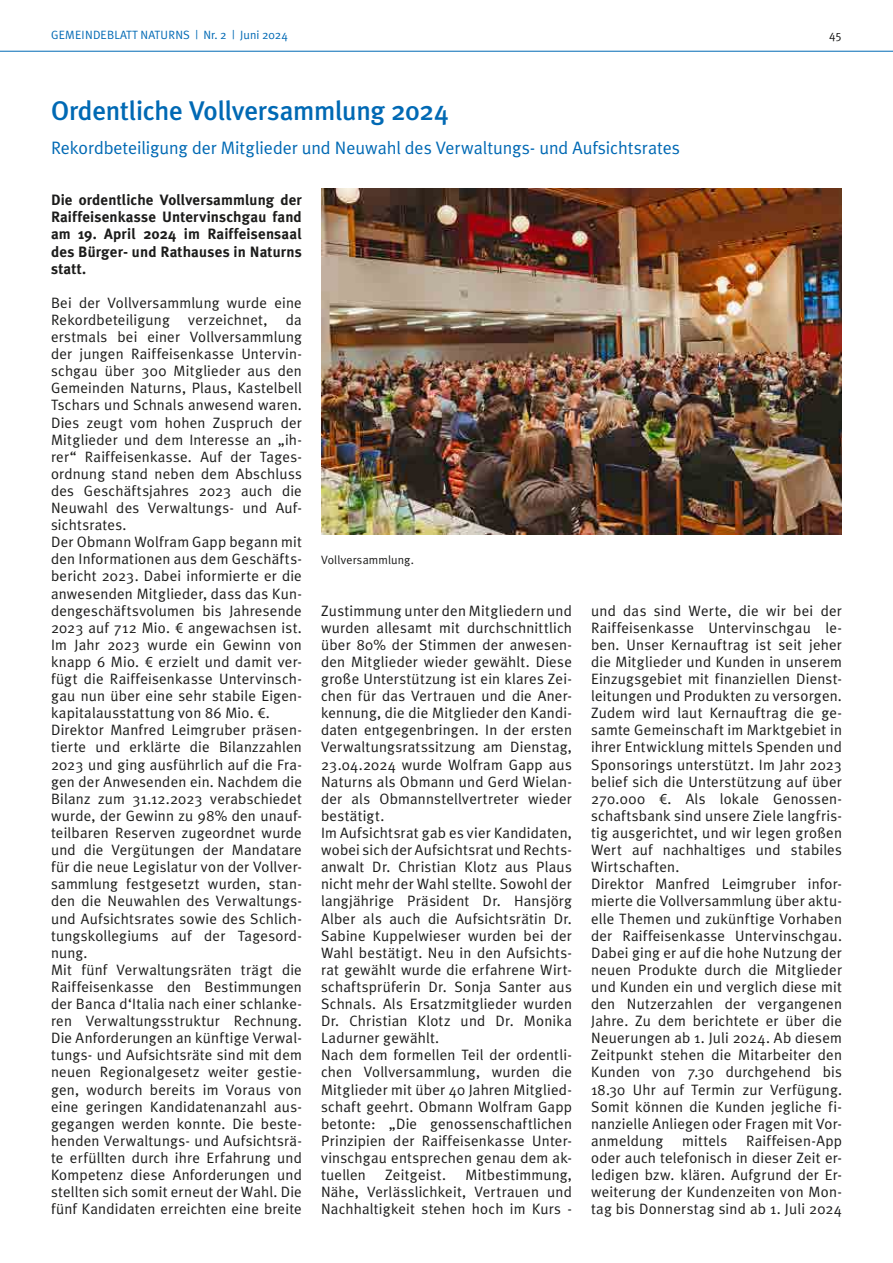
<style>
.page{position:relative;width:893px;height:1263px;background:#fff}
.page>*{position:absolute;margin:0;border:0;box-sizing:border-box;transform-origin:0 0}
.t1{font:500 27px "Meta Plus";letter-spacing:-.01em;color:#0069b4}
.t2{font:18px "Meta Plus Normal";letter-spacing:-.005em;color:#0069b4}
.t3{font:15px/17.1px "Meta Plus Normal";letter-spacing:.015em;color:#1c1c1b}
.t4{font:700 15px/17.1px "Meta Plus";letter-spacing:.01em;color:#1c1c1b;text-align:justify}
.t5{font:12px "Meta Plus Normal";letter-spacing:.01em;color:#0069b4}
.t6{font:12px "Meta Plus Normal";letter-spacing:.01em;color:#1c1c1b}
.s1{font-family:"Frutiger Next LT"}
</style>
<div class="page">
<hr style="left:0;top:51px;width:893px;height:1px;background:#0069b4">
<img style="left:321px;top:188px;width:521px;height:347px">
<p class="t5" style="left:51px;top:28px;width:238px">GEMEINDEBLATT NATURNS | Nr. 2 | Juni 2024</p>
<p class="t6" style="left:829px;top:28px;width:14px">45</p>
<h1 class="t1" style="left:51px;top:95px;width:399px">Ordentliche Vollversammlung 2024</h1>
<p class="t2" style="left:51px;top:137px;width:630px">Rekordbeteiligung der Mitglieder und Neuwahl des Verwaltungs- und Aufsichtsrates</p>
<p class="t4" style="left:51px;top:191px;width:252px">Die ordentliche Vollversammlung der Raiffeisenkasse Untervinschgau fand am 19. April 2024 im Raiffeisensaal des Bürger- und Rathauses in Naturns statt.</p>
<p class="t3" style="left:51px;top:294px;width:252px">Bei der Vollversammlung wurde eine Rekordbeteiligung verzeichnet, da erstmals bei einer Vollversammlung der jungen Raiffeisenkasse Untervin&shy;schgau über 300 Mitglieder aus den Gemeinden Naturns, Plaus, Kastelbell Tschars und Schnals anwesend waren.<br>Dies zeugt vom hohen Zuspruch der Mitglieder und dem Interesse an „ih&shy;rer“ Raiffeisenkasse. Auf der Tages&shy;ordnung stand neben dem Abschluss des Geschäftsjahres 2023 auch die Neuwahl des Verwaltungs- und Auf&shy;sichtsrates.<br>Der Obmann Wolfram Gapp begann mit den Informationen aus dem Geschäfts&shy;bericht 2023. Dabei informierte er die anwesenden Mitglieder, dass das Kun&shy;dengeschäftsvolumen bis Jahresende 2023 auf 712 Mio. <span class="s1">€</span> angewachsen ist.<br>Im Jahr 2023 wurde ein Gewinn von knapp 6 Mio. <span class="s1">€</span> erzielt und damit ver&shy;fügt die Raiffeisenkasse Untervinsch&shy;gau nun über eine sehr stabile Eigen&shy;kapitalausstattung von 86 Mio. <span class="s1">€</span>.<br>Direktor Manfred Leimgruber präsen&shy;tierte und erklärte die Bilanzzahlen 2023 und ging ausführlich auf die Fra&shy;gen der Anwesenden ein. Nachdem die Bilanz zum 31.12.2023 verabschiedet wurde, der Gewinn zu 98% den unauf&shy;teilbaren Reserven zugeordnet wurde und die Vergütungen der Mandatare für die neue Legislatur von der Vollver&shy;sammlung festgesetzt wurden, stan&shy;den die Neuwahlen des Verwaltungs&shy;und Aufsichtsrates sowie des Schlich&shy;tungskollegiums auf der Tagesord&shy;nung.<br>Mit fünf Verwaltungsräten trägt die Raiffeisenkasse den Bestimmungen der Banca d‘Italia nach einer schlanke&shy;ren Verwaltungsstruktur Rechnung.<br>Die Anforderungen an künftige Verwal&shy;tungs- und Aufsichtsräte sind mit dem neuen Regionalgesetz weiter gestie&shy;gen, wodurch bereits im Voraus von eine geringen Kandidatenanzahl aus&shy;gegangen werden konnte. Die beste&shy;henden Verwaltungs- und Aufsichtsrä&shy;te erfüllten durch ihre Erfahrung und Kompetenz diese Anforderungen und stellten sich somit erneut der Wahl. Die fünf Kandidaten erreichten eine breite</p>
<p class="t6" style="left:321px;top:553px;width:94px">Vollversammlung.</p>
<p class="t3" style="left:321px;top:602px;width:252px">Zustimmung unter den Mitgliedern und wurden allesamt mit durchschnittlich über 80% der Stimmen der anwesen&shy;den Mitglieder wieder gewählt. Diese große Unterstützung ist ein klares Zei&shy;chen für das Vertrauen und die Aner&shy;kennung, die die Mitglieder den Kandi&shy;daten entgegenbringen. In der ersten Verwaltungsratssitzung am Dienstag, 23.04.2024 wurde Wolfram Gapp aus Naturns als Obmann und Gerd Wielan&shy;der als Obmannstellvertreter wieder bestätigt.<br>Im Aufsichtsrat gab es vier Kandidaten, wobei sich der Aufsichtsrat und Rechts&shy;anwalt Dr. Christian Klotz aus Plaus nicht mehr der Wahl stellte. Sowohl der langjährige Präsident Dr. Hansjörg Alber als auch die Aufsichtsrätin Dr.<br>Sabine Kuppelwieser wurden bei der Wahl bestätigt. Neu in den Aufsichts&shy;rat gewählt wurde die erfahrene Wirt&shy;schaftsprüferin Dr. Sonja Santer aus Schnals. Als Ersatzmitglieder wurden Dr. Christian Klotz und Dr. Monika Ladurner gewählt.<br>Nach dem formellen Teil der ordentli&shy;chen Vollversammlung, wurden die Mitglieder mit über 40 Jahren Mitglied&shy;schaft geehrt. Obmann Wolfram Gapp betonte: „Die genossenschaftlichen Prinzipien der Raiffeisenkasse Unter&shy;vinschgau entsprechen genau dem ak&shy;tuellen</p>
<p class="t3" style="left:321px;top:1166px;width:252px;text-align:justify;text-indent:144px">Mitbestimmung, Nähe, Verlässlichkeit, Vertrauen und Nachhaltigkeit stehen hoch im Kurs -</p>
<p class="t3" style="left:385px;top:1166px;width:62px">Zeitgeist.</p>
<p class="t3" style="left:591px;top:602px;width:252px">und das sind Werte, die wir bei der Raiffeisenkasse Untervinschgau le&shy;ben. Unser Kernauftrag ist seit jeher die Mitglieder und Kunden in unserem Einzugsgebiet mit finanziellen Dienst&shy;leitungen und Produkten zu versorgen.<br>Zudem wird laut Kernauftrag die ge&shy;samte Gemeinschaft im Marktgebiet in ihrer Entwicklung mittels Spenden und Sponsorings unterstützt. Im Jahr 2023 belief sich die Unterstützung auf über 270.000 <span class="s1">€</span>. Als lokale Genossen&shy;schaftsbank sind unsere Ziele langfris&shy;tig ausgerichtet, und wir legen großen Wert auf nachhaltiges und stabiles Wirtschaften.<br>Direktor Manfred Leimgruber infor&shy;mierte die Vollversammlung über aktu&shy;elle Themen und zukünftige Vorhaben der Raiffeisenkasse Untervinschgau.<br>Dabei ging er auf die hohe Nutzung der neuen Produkte durch die Mitglieder und Kunden ein und verglich diese mit den Nutzerzahlen der vergangenen Jahre. Zu dem berichtete er über die Neuerungen ab 1. Juli 2024. Ab diesem Zeitpunkt stehen die Mitarbeiter den Kunden von 7.30 durchgehend bis 18.30 Uhr auf Termin zur Verfügung.<br>Somit können die Kunden jegliche fi&shy;nanzielle Anliegen oder Fragen mit Vor&shy;anmeldung</p>
<p class="t3" style="left:682px;top:1132px;width:47px">mittels</p>
<p class="t3" style="left:591px;top:1132px;width:252px;text-align:justify;text-indent:155px">Raiffeisen-App oder auch telefonisch in dieser Zeit er&shy;ledigen bzw. klären. Aufgrund der Er&shy;weiterung der Kundenzeiten von Mon&shy;tag bis Donnerstag sind ab 1. Juli 2024</p>
</div>
